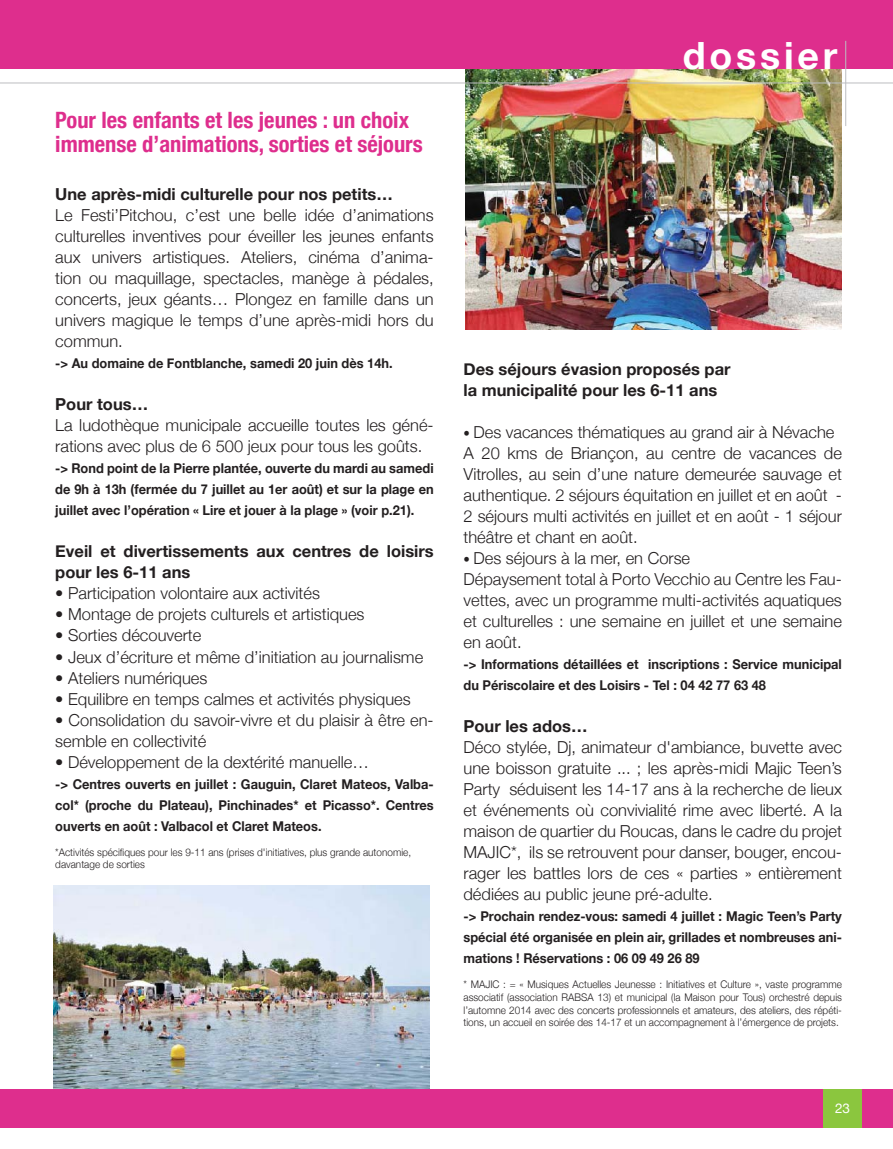
<style>
.page{position:relative;width:893px;height:1149px;background:#fff}
.page>*{position:absolute;margin:0;border:0;box-sizing:border-box;transform-origin:0 0}
.t1{font:700 37.5px "Helvetica Neue";letter-spacing:.1em;color:#fff}
.t2{font:700 condensed 22.5px/24px "Helvetica Neue";color:#de2e8d}
.t3{font:300 16.5px/21px "Helvetica Neue";color:#231f20}
.t4{font:700 16.5px/21px "Helvetica Neue";color:#231f20}
.t5{font:700 13.5px/21px "Helvetica Neue";color:#231f20;text-align:justify;scale:.95 1}
.t6{font:13.5px "Helvetica Neue";color:#fff}
.t7{font:300 10.5px/12.6px "Helvetica Neue";color:#231f20;scale:.95 1}
.s1{font-size:13.5px}
</style>
<div class="page">
<img style="left:53px;top:885px;width:377px;height:204px">
<img style="left:465px;top:68px;width:377px;height:262px">
<div style="left:0;top:1089px;width:893px;height:38px;background:#de2e8d"></div>
<div style="left:823px;top:1089px;width:38px;height:38px;background:#8bc63e"></div>
<div style="left:0;top:0;width:893px;height:68px;background:#de2e8d"></div>
<hr style="left:0;top:83px;width:893px;height:1px;background:#bcbdc0">
<hr style="left:845px;top:41px;width:1px;height:85px;background:#bcbdc0">
<h2 class="t2" style="left:55px;top:108px;width:369px">Pour les enfants et les jeunes : un choix immense d’animations, sorties et séjours</h2>
<p class="t4" style="left:55px;top:183px;width:339px">Une après-midi culturelle pour nos petits…</p>
<p class="t3" style="left:55px;top:204px;width:380px;text-align:justify">Le Festi’Pitchou, c’est une belle idée d’animations culturelles inventives pour éveiller les jeunes enfants aux univers artistiques. Ateliers, cinéma d’anima&shy;tion ou maquillage, spectacles, manège à pédales, concerts, jeux géants… Plongez en famille dans un univers magique le temps d’une après-midi hors du commun.</p>
<p class="t5" style="left:55px;top:352px;width:357px">-&gt; Au domaine de Fontblanche, samedi 20 juin dès 14h.</p>
<p class="t4" style="left:55px;top:393px;width:94px">Pour tous…</p>
<p class="t3" style="left:55px;top:414px;width:380px">La ludothèque municipale accueille toutes les géné&shy;rations avec plus de 6 500 jeux pour tous les goûts.</p>
<p class="t5" style="left:55px;top:457px;width:400px">-&gt; Rond point de la Pierre plantée, ouverte du mardi au samedi de 9h à 13h (fermée du 7 juillet au 1er août) et sur la plage en juillet avec l’opération « Lire et jouer à la plage » (voir p.21).</p>
<p class="t4" style="left:55px;top:540px;width:380px">Eveil et divertissements aux centres de loisirs pour les 6-11 ans</p>
<p class="t3" style="left:55px;top:582px;width:266px">• Participation volontaire aux activités</p>
<p class="t3" style="left:55px;top:603px;width:311px">• Montage de projets culturels et artistiques</p>
<p class="t3" style="left:55px;top:624px;width:148px">• Sorties découverte</p>
<p class="t3" style="left:55px;top:645px;width:369px">• Jeux d’écriture et même d’initiation au journalisme</p>
<p class="t3" style="left:55px;top:666px;width:154px">• Ateliers numériques</p>
<p class="t3" style="left:55px;top:687px;width:357px">• Equilibre en temps calmes et activités physiques</p>
<p class="t3" style="left:55px;top:708px;width:380px">• Consolidation du savoir-vivre et du plaisir à être en&shy;semble en collectivité</p>
<p class="t3" style="left:55px;top:750px;width:315px">• Développement de la dextérité manuelle…</p>
<p class="t5" style="left:55px;top:772px;width:400px">-&gt; Centres ouverts en juillet : Gauguin, Claret Mateos, Valba&shy;col* (proche du Plateau), Pinchinades* et Picasso*. Centres ouverts en août : Valbacol et Claret Mateos.</p>
<p class="t7" style="left:55px;top:845px;width:376px">*Activités spécifiques pour les 9-11 ans (prises d'initiatives, plus grande autonomie, davantage de sorties</p>
<h1 class="t1" style="left:683px;top:32px;width:156px">dossier</h1>
<p class="t4" style="left:463px;top:358px;width:269px">Des séjours évasion proposés par la municipalité pour les 6-11 ans</p>
<p class="t3" style="left:463px;top:421px;width:380px"><span class="s1">•</span> Des vacances thématiques au grand air à Névache A 20 kms de Briançon, au centre de vacances de Vitrolles, au sein d’une nature demeurée sauvage et authentique. 2 séjours équitation en juillet et en août - 2 séjours multi activités en juillet et en août - 1 séjour théâtre et chant en août.</p>
<p class="t3" style="left:463px;top:547px;width:380px"><span class="s1">•</span> Des séjours à la mer, en Corse<br>Dépaysement total à Porto Vecchio au Centre les Fau&shy;vettes, avec un programme multi-activités aquatiques et culturelles : une semaine en juillet et une semaine en août.</p>
<p class="t5" style="left:463px;top:653px;width:400px">-&gt; Informations détaillées et inscriptions : Service municipal du Périscolaire et des Loisirs - Tel : 04 42 77 63 48</p>
<p class="t4" style="left:463px;top:715px;width:126px">Pour les ados…</p>
<p class="t3" style="left:463px;top:736px;width:380px;text-align:justify">Déco stylée, Dj, animateur d'ambiance, buvette avec une boisson gratuite ... ; les après-midi Majic Teen’s Party séduisent les 14-17 ans à la recherche de lieux et événements où convivialité rime avec liberté. A la maison de quartier du Roucas, dans le cadre du projet MAJIC*, ils se retrouvent pour danser, bouger, encou&shy;rager les battles lors de ces « parties » entièrement dédiées au public jeune pré-adulte.</p>
<p class="t5" style="left:463px;top:905px;width:400px">-&gt; Prochain rendez-vous: samedi 4 juillet : Magic Teen’s Party spécial été organisée en plein air, grillades et nombreuses ani&shy;mations ! Réservations : 06 09 49 26 89</p>
<p class="t7" style="left:463px;top:977px;width:400px;text-align:justify">* MAJIC : = « Musiques Actuelles Jeunesse : Initiatives et Culture », vaste programme associatif (association RABSA 13) et municipal (la Maison pour Tous) orchestré depuis l’automne 2014 avec des concerts professionnels et amateurs, des ateliers, des répéti&shy;tions, un accueil en soirée des 14-17 et un accompagnement à l’émergence de projets.</p>
<p class="t6" style="left:835px;top:1099px;width:17px">23</p>
</div>
